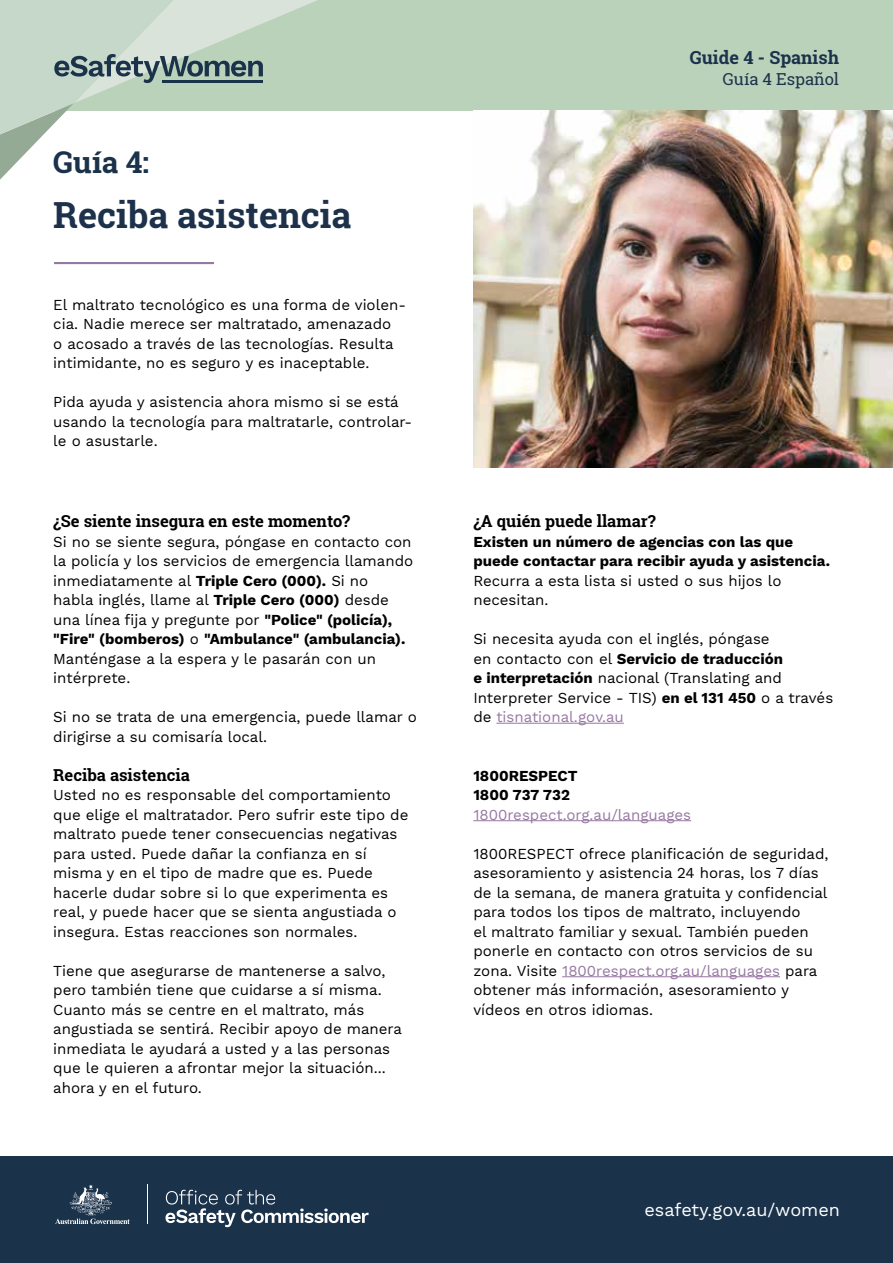
<style>
.page{position:relative;width:893px;height:1263px;background:#fff}
.page>*{position:absolute;margin:0;border:0;box-sizing:border-box;transform-origin:0 0}
.t1{font:700 36px "Roboto Slab";color:#1d324a}
.t2{font:700 30px "Roboto Slab";color:#1b324b}
.t3{font:18px "Work Sans";color:#fff}
.t4{font:700 18px "Roboto Slab";color:#1b324b}
.t5{font:700 16.5px "Roboto Slab";color:#000}
.t6{font:16.5px "Roboto Slab";color:#1b324b}
.t7{font:15px/19.5px "Work Sans";color:#000}
.t8{font:700 15px/19.5px "Work Sans";color:#000}
.t9{font:15px "Work Sans";color:#9777a3}
.s1{font-weight:700}
.s2{color:#9777a3}
</style>
<div class="page">
<div style="left:0;top:0;width:893px;height:110px;background:#bad1ba"></div>
<svg style="left:0;top:0;width:357px;height:180px"></svg>
<hr style="left:162px;top:80px;width:101px;height:3px;background:#1b324b">
<div style="left:0;top:1156px;width:893px;height:107px;background:#1b324b"></div>
<svg style="left:165px;top:1190px;width:204px;height:37px"></svg>
<svg style="left:55px;top:1184px;width:75px;height:40px"></svg>
<hr style="left:147px;top:1184px;width:1px;height:40px;background:#fff">
<hr style="left:496px;top:723px;width:128px;height:1px;background:#9777a3">
<hr style="left:473px;top:820px;width:218px;height:1px;background:#9777a3">
<hr style="left:562px;top:976px;width:218px;height:1px;background:#9777a3">
<hr style="left:54px;top:262px;width:160px;height:2px;background:#9777a3">
<img style="left:473px;top:110px;width:420px;height:358px">
<h2 class="t2" style="left:53px;top:142px;width:97px">Guía 4:</h2>
<h1 class="t1" style="left:53px;top:190px;width:299px">Reciba asistencia</h1>
<p class="t7" style="left:53px;top:295px;width:354px">El maltrato tecnológico es una forma de violen&shy;cia. Nadie merece ser maltratado, amenazado<br>o acosado a través de las tecnologías. Resulta intimidante, no es seguro y es inaceptable.</p>
<p class="t7" style="left:53px;top:393px;width:360px">Pida ayuda y asistencia ahora mismo si se está usando la tecnología para maltratarle, controlar&shy;le o asustarle.</p>
<p class="t5" style="left:53px;top:510px;width:298px">¿Se siente insegura en este momento?</p>
<p class="t7" style="left:53px;top:532px;width:361px">Si no se siente segura, póngase en contacto con la policía y los servicios de emergencia llamando inmediatamente al <span class="s1">Triple Cero (000).</span> Si no<br>habla inglés, llame al <span class="s1">Triple Cero (000)</span> desde una línea fija y pregunte por <span class="s1">"Police" (policía), "Fire" (bomberos)</span> o <span class="s1">"Ambulance" (ambulancia).<br></span>Manténgase a la espera y le pasarán con un intérprete.</p>
<p class="t7" style="left:53px;top:708px;width:365px">Si no se trata de una emergencia, puede llamar o dirigirse a su comisaría local.</p>
<p class="t5" style="left:53px;top:763px;width:138px">Reciba asistencia</p>
<p class="t7" style="left:53px;top:786px;width:357px">Usted no es responsable del comportamiento que elige el maltratador. Pero sufrir este tipo de maltrato puede tener consecuencias negativas para usted. Puede dañar la confianza en sí misma y en el tipo de madre que es. Puede hacerle dudar sobre si lo que experimenta es real, y puede hacer que se sienta angustiada o insegura. Estas reacciones son normales.</p>
<p class="t7" style="left:53px;top:961px;width:350px">Tiene que asegurarse de mantenerse a salvo, pero también tiene que cuidarse a sí misma.<br>Cuanto más se centre en el maltrato, más angustiada se sentirá. Recibir apoyo de manera inmediata le ayudará a usted y a las personas que le quieren a afrontar mejor la situación... ahora y en el futuro.</p>
<p class="t4" style="left:690px;top:45px;width:151px">Guide 4 - Spanish</p>
<p class="t6" style="left:723px;top:68px;width:118px">Guía 4 Español</p>
<p class="t5" style="left:473px;top:510px;width:184px">¿A quién puede llamar?</p>
<p class="t8" style="left:473px;top:532px;width:358px">Existen un número de agencias con las que puede contactar para recibir ayuda y asistencia.</p>
<p class="t7" style="left:473px;top:571px;width:310px">Recurra a esta lista si usted o sus hijos lo necesitan.</p>
<p class="t7" style="left:473px;top:630px;width:361px">Si necesita ayuda con el inglés, póngase<br>en contacto con el <span class="s1">Servicio de traducción<br>e interpretación</span> nacional (Translating and Interpreter Service - TIS) <span class="s1">en el 131 450</span> o a través de <span class="s2">tisnational.gov.au</span></p>
<p class="t8" style="left:473px;top:766px;width:106px">1800RESPECT<br>1800 737 732</p>
<p class="t9" style="left:473px;top:806px;width:219px">1800respect.org.au/languages</p>
<p class="t7" style="left:473px;top:844px;width:357px">1800RESPECT ofrece planificación de seguridad, asesoramiento y asistencia 24 horas, los 7 días de la semana, de manera gratuita y confidencial para todos los tipos de maltrato, incluyendo<br>el maltrato familiar y sexual. También pueden ponerle en contacto con otros servicios de su zona. Visite <span class="s2">1800respect.org.au/languages</span> para obtener más información, asesoramiento y vídeos en otros idiomas.</p>
<p class="t3" style="left:644px;top:1199px;width:197px">esafety.gov.au/women</p>
</div>
